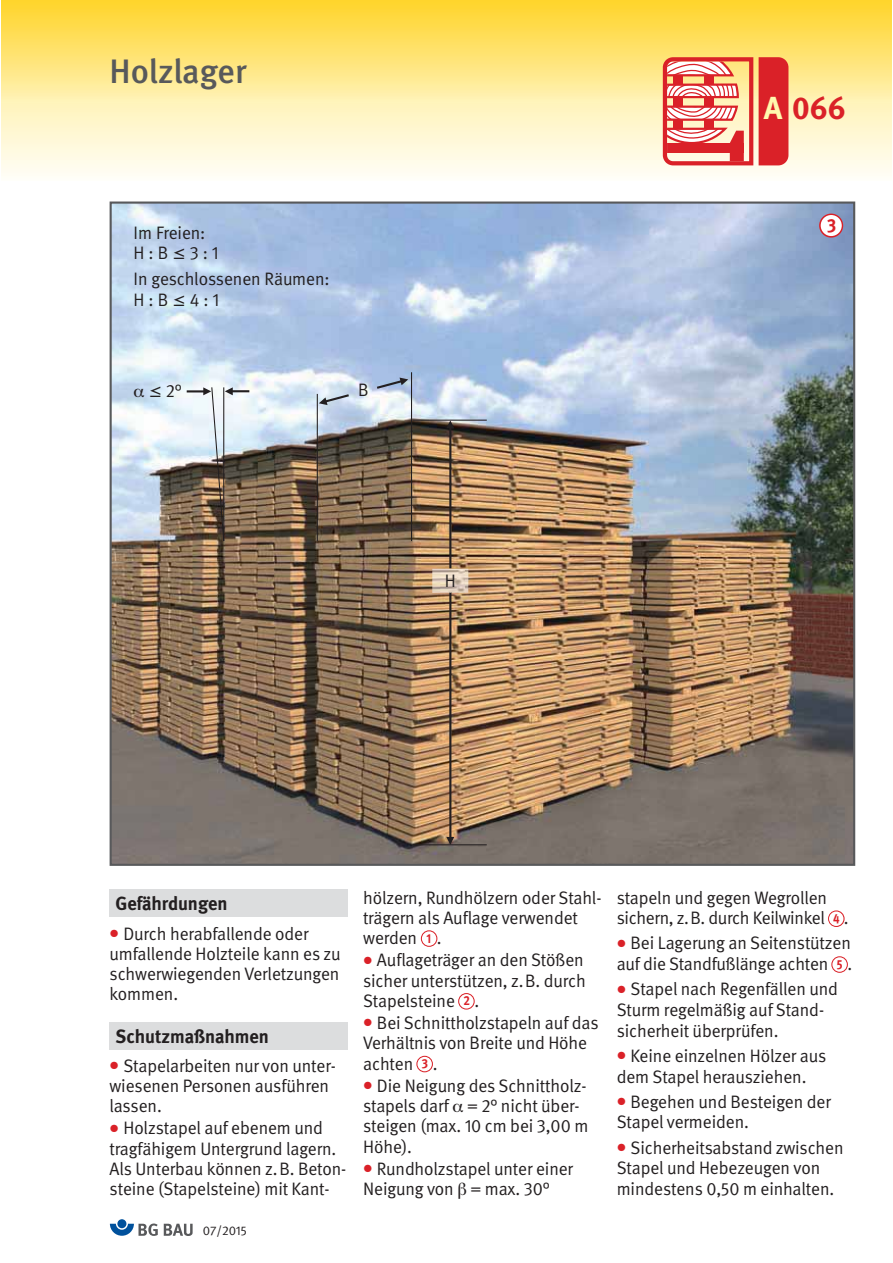
<style>
.page{position:relative;width:893px;height:1263px;background:#fff}
.page>*{position:absolute;margin:0;border:0;box-sizing:border-box;transform-origin:0 0}
.t1{font:500 33.9px "DGUV Meta";letter-spacing:-.005em;color:#58595b}
.t2{font:700 31.8px "DGUV Meta";color:#da2128}
.t3{font:700 19.05px "DGUV Meta";color:#231f20}
.t4{font:700 19.05px "DGUV Meta";color:#da2128;scale:.9 1}
.t5{font:18px/20.2px "DGUV Meta";letter-spacing:-.005em;color:#231f20}
.t6{font:700 13.05px "DGUV Meta";color:#da2128;scale:.9 1}
.t7{font:12.75px "DGUV Meta";letter-spacing:-.005em;color:#231f20}
.s1{font-family:"Lucida Grande"}
.s2{color:#fff9ae}
</style>
<div class="page">
<svg style="left:1px;top:102px;width:890px;height:74px"></svg>
<img style="left:1px;top:0;width:890px;height:102px">
<div style="left:673px;top:120px;width:9px;height:9px;background:#da2128"></div>
<div style="left:704px;top:120px;width:9px;height:9px;background:#da2128"></div>
<div style="left:673px;top:97px;width:9px;height:10px;background:#da2128"></div>
<div style="left:704px;top:97px;width:9px;height:10px;background:#da2128"></div>
<div style="left:673px;top:76px;width:9px;height:9px;background:#da2128"></div>
<div style="left:704px;top:76px;width:9px;height:9px;background:#da2128"></div>
<svg style="left:663px;top:57px;width:10px;height:108px"></svg>
<div style="left:758px;top:57px;width:30px;height:108px;background:#da2128"></div>
<div style="left:110px;top:890px;width:238px;height:27px;background:#dcddde"></div>
<div style="left:110px;top:1023px;width:238px;height:27px;background:#dcddde"></div>
<svg style="left:416px;top:1056px;width:17px;height:16px"></svg>
<div style="left:417px;top:1057px;width:15px;height:14px;background:#fff;border-radius:50%"></div>
<svg style="left:458px;top:993px;width:17px;height:17px"></svg>
<div style="left:459px;top:994px;width:15px;height:15px;background:#fff;border-radius:50%"></div>
<svg style="left:421px;top:930px;width:16px;height:17px"></svg>
<div style="left:422px;top:931px;width:14px;height:15px;background:#fff;border-radius:50%"></div>
<img style="left:113px;top:205px;width:739px;height:658px">
<svg style="left:446px;top:421px;width:8px;height:7px"></svg>
<hr style="left:449px;top:425px;width:2px;height:143px;background:#231f20">
<hr style="left:187px;top:390px;width:20px;height:2px;background:#231f20">
<svg style="left:374px;top:378px;width:34px;height:12px"></svg>
<hr style="left:229px;top:390px;width:20px;height:2px;background:#231f20">
<svg style="left:319px;top:393px;width:32px;height:12px"></svg>
<svg style="left:446px;top:837px;width:8px;height:7px"></svg>
<hr style="left:449px;top:592px;width:2px;height:247px;background:#231f20">
<hr style="left:317px;top:394px;width:1px;height:147px;background:#231f20">
<hr style="left:411px;top:372px;width:1px;height:169px;background:#231f20">
<img style="left:203px;top:386px;width:30px;height:156px">
<hr style="left:413px;top:420px;width:74px;height:1px;background:#231f20">
<hr style="left:413px;top:844px;width:74px;height:1px;background:#231f20">
<img style="left:432px;top:569px;width:36px;height:24px">
<svg style="left:819px;top:214px;width:24px;height:24px"></svg>
<div style="left:821px;top:215px;width:21px;height:21px;background:#fff;border-radius:50%"></div>
<svg style="left:831px;top:956px;width:17px;height:17px"></svg>
<div style="left:832px;top:957px;width:15px;height:15px;background:#fff;border-radius:50%"></div>
<svg style="left:828px;top:910px;width:16px;height:17px"></svg>
<div style="left:829px;top:912px;width:14px;height:14px;background:#fff;border-radius:50%"></div>
<div style="left:117px;top:1219px;width:9px;height:9px;background:#00519c;border-radius:50%"></div>
<svg style="left:110px;top:1224px;width:48px;height:12px"></svg>
<svg style="left:164px;top:1224px;width:29px;height:12px"></svg>
<svg style="left:134px;top:388px;width:10px;height:9px"></svg>
<h1 class="t1" style="left:110px;top:51px;width:138px">Holzlager</h1>
<p class="t5" style="left:134px;top:224px;width:87px">Im Freien:<br>H : B <span class="s1">≤</span>3 : 1</p>
<p class="t5" style="left:134px;top:271px;width:197px">In geschlossenen Räumen:<br>H : B <span class="s1">≤</span>4 : 1</p>
<p class="t5" style="left:148px;top:382px;width:35px"><span class="s1">≤</span>2°</p>
<p class="t5" style="left:358px;top:381px;width:12px">B</p>
<p class="t5" style="left:445px;top:572px;width:13px">H</p>
<h2 class="t2" style="left:764px;top:97px;width:83px"><span class="s2">A</span> 066</h2>
<p class="t4" style="left:827px;top:218px;width:12px">3</p>
<p class="t3" style="left:116px;top:897px;width:113px">Gefährdungen</p>
<p class="t5" style="left:110px;top:925px;width:232px;text-indent:14px">Durch herabfallende oder umfallende Holzteile kann es zu schwerwiegenden Verletzungen kommen.</p>
<p class="t3" style="left:116px;top:1029px;width:155px">Schutzmaßnahmen</p>
<p class="t5" style="left:110px;top:1057px;width:228px;text-indent:14px">Stapelarbeiten nur von unter&shy;wiesenen Personen ausführen lassen.</p>
<p class="t5" style="left:110px;top:1119px;width:238px;text-indent:14px">Holzstapel auf ebenem und tragfähigem Untergrund lagern.<br>Als Unterbau können z.B. Beton&shy;steine (Stapelsteine) mit Kant-</p>
<p class="t7" style="left:203px;top:1226px;width:46px">07/2015</p>
<p class="t5" style="left:363px;top:888px;width:240px">hölzern, Rundhölzern oder Stahl&shy;trägern als Auflage verwendet werden .</p>
<p class="t5" style="left:363px;top:951px;width:224px;text-indent:14px">Auflageträger an den Stößen sicher unterstützen, z.B. durch<br>Stapelsteine .</p>
<p class="t5" style="left:363px;top:1014px;width:237px;text-indent:14px">Bei Schnittholzstapeln auf das<br>Verhältnis von Breite und Höhe achten .</p>
<p class="t5" style="left:363px;top:1077px;width:227px;text-indent:14px">Die Neigung des Schnittholz&shy;stapels darf = 2° nicht über&shy;steigen (max. 10 cm bei 3,00 m<br>Höhe).</p>
<p class="t5" style="left:363px;top:1160px;width:211px;text-indent:14px">Rundholzstapel unter einer<br>Neigung von = max. 30°</p>
<p class="t6" style="left:426px;top:933px;width:7px">1</p>
<p class="t6" style="left:463px;top:996px;width:9px">2</p>
<p class="t6" style="left:422px;top:1059px;width:8px">3</p>
<p class="t5" style="left:617px;top:888px;width:233px;line-height:20.9px">stapeln und gegen Wegrollen sichern, z.B. durch Keilwinkel .</p>
<p class="t5" style="left:617px;top:934px;width:237px;line-height:20.9px;text-align:right">Bei Lagerung an Seitenstützen auf die Standfußlänge achten .</p>
<p class="t5" style="left:617px;top:980px;width:223px;line-height:20.9px;text-indent:14px">Stapel nach Regenfällen und<br>Sturm regelmäßig auf Stand&shy;sicherheit überprüfen.</p>
<p class="t5" style="left:617px;top:1047px;width:211px;line-height:20.9px;text-indent:14px">Keine einzelnen Hölzer aus dem Stapel herausziehen.</p>
<p class="t5" style="left:617px;top:1092px;width:216px;line-height:20.9px;text-indent:14px">Begehen und Besteigen der<br>Stapel vermeiden.</p>
<p class="t5" style="left:617px;top:1138px;width:228px;line-height:20.9px;text-indent:14px">Sicherheitsabstand zwischen<br>Stapel und Hebezeugen von mindestens 0,50 m einhalten.</p>
<p class="t6" style="left:833px;top:913px;width:9px">4</p>
<p class="t6" style="left:837px;top:959px;width:8px">5</p>
</div>
